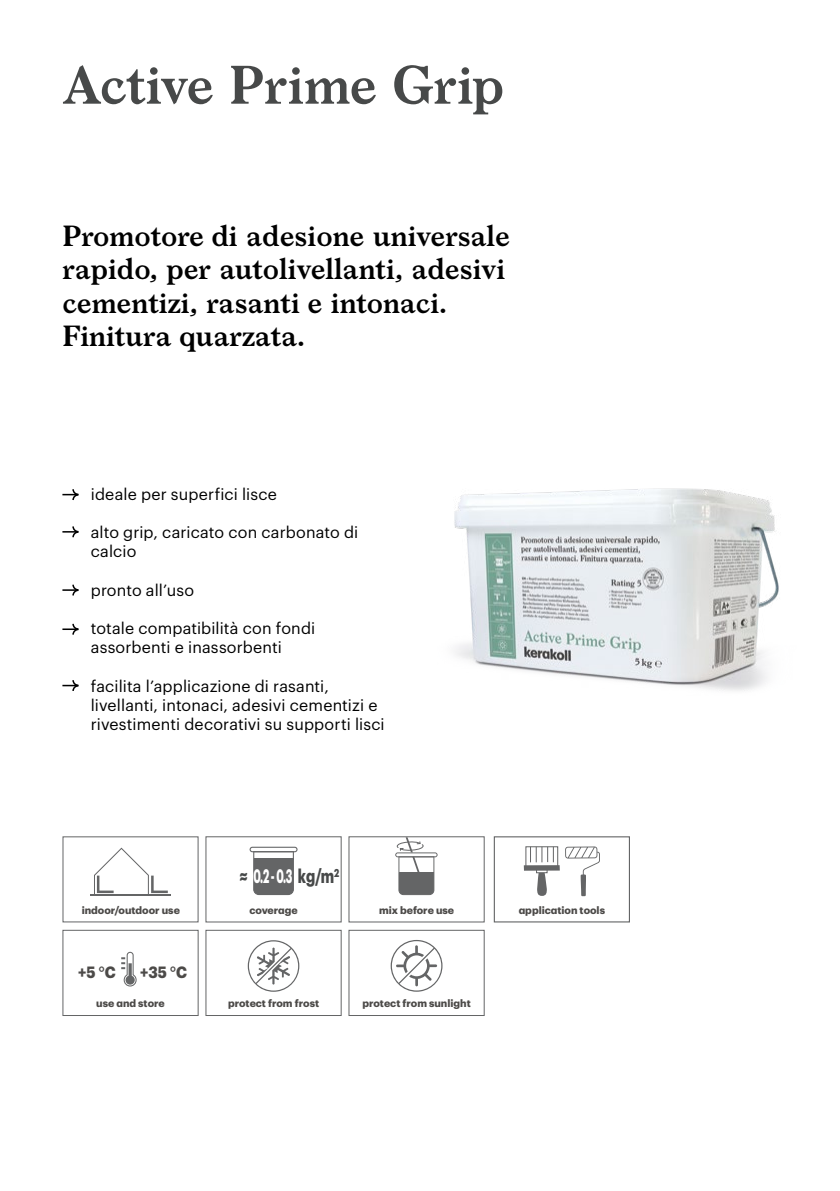
<style>
.page{position:relative;width:840px;height:1191px;background:#fff}
.page>*{position:absolute;margin:0;border:0;box-sizing:border-box;transform-origin:0 0}
.t1{font:600 52px "Larish Neue";letter-spacing:-.01em;color:#474949}
.t2{font:600 28px/33.6px "Larish Neue";color:#000}
.t3{font:700 19.2px "Graphik";color:#fff;scale:.53 1}
.t4{font:16px/19.2px "Graphik";letter-spacing:.01em;color:#000}
.t5{font:700 16px "Graphik";color:#4c4a48;scale:.9 1}
.t6{font:700 10.4px "Graphik";color:#4c4a48}
.s1{color:#474949}
</style>
<div class="page">
<img style="left:454px;top:488px;width:325px;height:203px">
<svg style="left:62px;top:489px;width:17px;height:12px"></svg>
<svg style="left:62px;top:526px;width:17px;height:12px"></svg>
<svg style="left:62px;top:623px;width:17px;height:12px"></svg>
<div style="left:62px;top:836px;width:136px;height:86px;border:1px solid #646566"></div>
<svg style="left:94px;top:847px;width:74px;height:48px"></svg>
<hr style="left:90px;top:895px;width:81px;height:1px;background:#646566">
<div style="left:205px;top:836px;width:136px;height:86px;border:1px solid #646566"></div>
<svg style="left:249px;top:846px;width:48px;height:6px"></svg>
<svg style="left:253px;top:851px;width:41px;height:44px;background:#78797a"></svg>
<hr style="left:253px;top:858px;width:40px;height:1px;background:#646566">
<svg style="left:395px;top:852px;width:42px;height:5px"></svg>
<svg style="left:397px;top:836px;width:37px;height:59px"></svg>
<div style="left:493px;top:836px;width:136px;height:86px;border:1px solid #646566"></div>
<svg style="left:565px;top:846px;width:34px;height:50px"></svg>
<svg style="left:536px;top:873px;width:10px;height:23px"></svg>
<hr style="left:536px;top:868px;width:11px;height:4px;background:#9a9b9c">
<div style="left:536px;top:868px;width:11px;height:5px;border:1px solid #646566"></div>
<div style="left:525px;top:846px;width:33px;height:22px;border:1px solid #646566"></div>
<svg style="left:530px;top:846px;width:23px;height:16px"></svg>
<div style="left:523px;top:865px;width:36px;height:5px;background:#646566"></div>
<div style="left:62px;top:929px;width:136px;height:87px;border:1px solid #646566"></div>
<svg style="left:121px;top:951px;width:16px;height:36px"></svg>
<div style="left:205px;top:929px;width:136px;height:87px;border:1px solid #646566"></div>
<svg style="left:247px;top:940px;width:52px;height:51px"></svg>
<div style="left:348px;top:929px;width:136px;height:87px;border:1px solid #646566"></div>
<svg style="left:390px;top:940px;width:52px;height:51px"></svg>
<svg style="left:62px;top:584px;width:17px;height:12px"></svg>
<svg style="left:62px;top:680px;width:17px;height:11px"></svg>
<h1 class="t1" style="left:62px;top:45px;width:443px">Active Prime Grip</h1>
<h2 class="t2" style="left:62px;top:216px;width:449px">Promotore di adesione universale rapido, per autolivellanti, adesivi cementizi, rasanti e intonaci.<br>Finitura quarzata.</h2>
<p class="t4" style="left:91px;top:483px;width:188px">ideale per superfici lisce</p>
<p class="t4" style="left:91px;top:521px;width:269px">alto grip, caricato con carbonato di calcio</p>
<p class="t4" style="left:91px;top:579px;width:105px">pronto all’uso</p>
<p class="t4" style="left:91px;top:617px;width:226px">totale compatibilità con fondi assorbenti e inassorbenti</p>
<p class="t4" style="left:91px;top:675px;width:295px">facilita l’applicazione di rasanti, livellanti, intonaci, adesivi cementizi e rivestimenti decorativi su supporti lisci</p>
<p class="t3" style="left:239px;top:861px;width:190px"><span class="s1">≈</span> 0.2 - 0.3 <span class="s1">kg/m</span><sup>2</sup></p>
<p class="t6" style="left:82px;top:902px;width:100px">indoor/outdoor use</p>
<p class="t6" style="left:249px;top:902px;width:50px">coverage</p>
<p class="t5" style="left:78px;top:960px;width:43px">+5 °C</p>
<p class="t5" style="left:140px;top:960px;width:54px">+35 °C</p>
<p class="t6" style="left:379px;top:902px;width:76px">mix before use</p>
<p class="t6" style="left:518px;top:902px;width:88px">application tools</p>
<p class="t6" style="left:96px;top:995px;width:70px">use and store</p>
<p class="t6" style="left:228px;top:995px;width:92px">protect from frost</p>
<p class="t6" style="left:362px;top:995px;width:110px">protect from sunlight</p>
</div>
